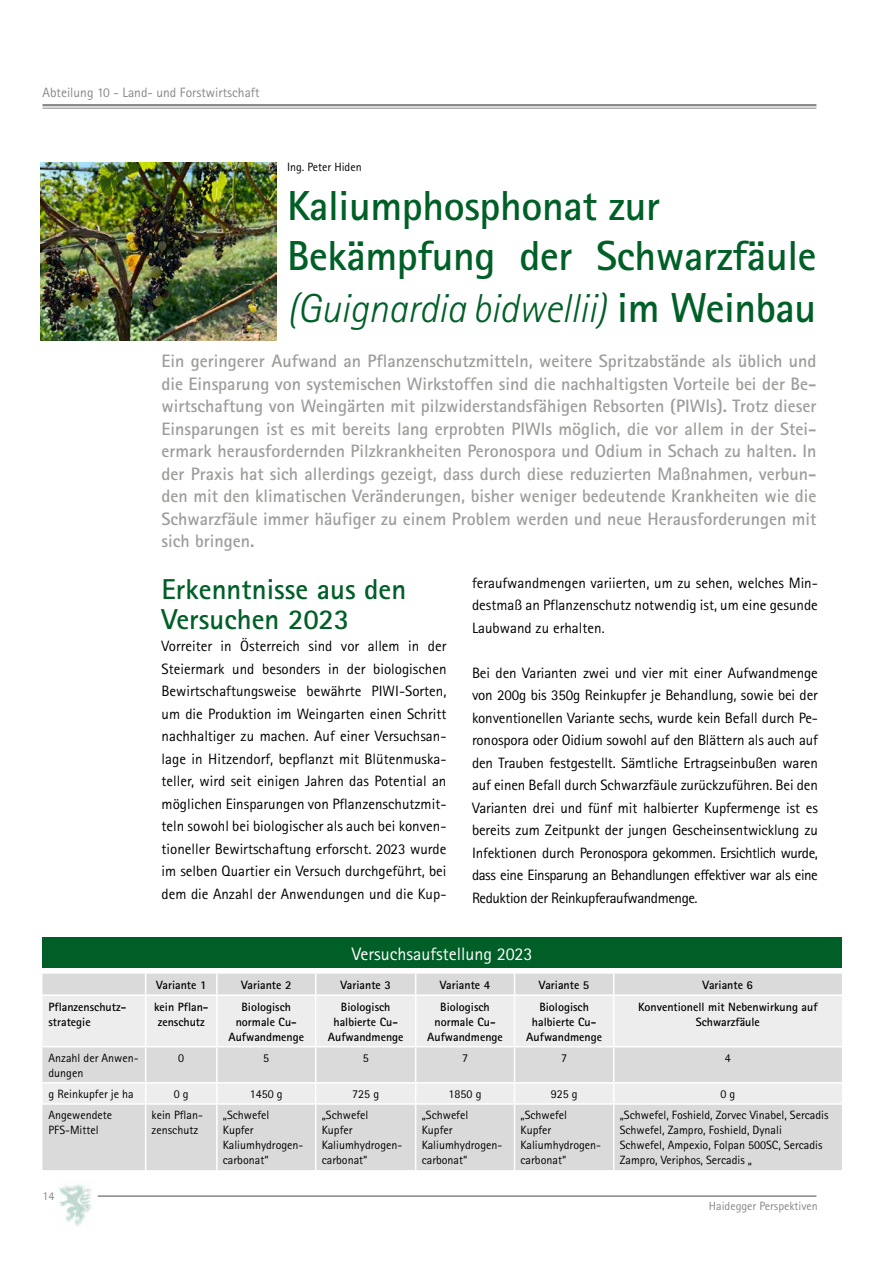
<style>
.page{position:relative;width:893px;height:1263px;background:#fff}
.page>*{position:absolute;margin:0;border:0;box-sizing:border-box;transform-origin:0 0}
.t1{font:700 42px/49.5px "Rotis Sans Serif";letter-spacing:-.01em;color:#005f27}
.t2{font:italic 300 40.5px "Rotis Sans Serif";letter-spacing:-.01em;color:#005f27}
.t3{font:700 28.8px/30px "Rotis Sans Serif";color:#005f27}
.t4{font:700 18px/22.5px "Rotis Sans Serif";color:#9d9d9c;text-align:justify}
.t5{font:18px "Rotis Sans Serif";color:#fff}
.t6{font:15px/22.5px "Rotis Sans Serif";color:#000;text-align:justify}
.t7{font:13.5px "Rotis Sans Serif";color:#878787}
.t8{font:12px/15px "Rotis Sans Serif";color:#000}
.t9{font:700 12px/15px "Rotis Sans Serif";color:#000;text-align:center}
.t10{font:12px "Rotis Sans Serif";color:#878787}
.t11{font:12px "Rotis Sans Serif";color:#020203}
.s1{font-weight:700;font-style:normal;font-size:42px}
</style>
<div class="page">
<hr style="left:43px;top:104px;width:773px;height:2px;background:#878787">
<hr style="left:43px;top:108px;width:773px;height:1px;background:#878787">
<hr style="left:98px;top:1195px;width:718px;height:2px;background:#878787">
<img style="left:59px;top:1184px;width:33px;height:42px">
<div style="left:43px;top:974px;width:799px;height:196px;background:#dadada"></div>
<svg style="left:43px;top:996px;width:799px;height:107px;background:#e7e7e7"></svg>
<svg style="left:145px;top:974px;width:1px;height:20px"></svg>
<hr style="left:216px;top:974px;width:2px;height:20px;background:#fff">
<svg style="left:315px;top:974px;width:1px;height:20px"></svg>
<svg style="left:415px;top:974px;width:1px;height:20px"></svg>
<svg style="left:514px;top:974px;width:1px;height:20px"></svg>
<svg style="left:613px;top:974px;width:1px;height:20px"></svg>
<hr style="left:43px;top:994px;width:103px;height:2px;background:#fff">
<hr style="left:146px;top:994px;width:71px;height:2px;background:#fff">
<hr style="left:145px;top:996px;width:1px;height:50px;background:#fff">
<hr style="left:217px;top:994px;width:99px;height:2px;background:#fff">
<hr style="left:216px;top:996px;width:2px;height:50px;background:#fff">
<hr style="left:316px;top:994px;width:100px;height:2px;background:#fff">
<hr style="left:315px;top:996px;width:1px;height:50px;background:#fff">
<hr style="left:416px;top:994px;width:98px;height:2px;background:#fff">
<hr style="left:415px;top:996px;width:1px;height:50px;background:#fff">
<hr style="left:514px;top:994px;width:100px;height:2px;background:#fff">
<hr style="left:514px;top:996px;width:1px;height:50px;background:#fff">
<hr style="left:614px;top:994px;width:228px;height:2px;background:#fff">
<hr style="left:613px;top:996px;width:1px;height:50px;background:#fff">
<hr style="left:43px;top:1046px;width:103px;height:1px;background:#fff">
<hr style="left:146px;top:1046px;width:71px;height:1px;background:#fff">
<hr style="left:145px;top:1047px;width:1px;height:35px;background:#fff">
<hr style="left:217px;top:1046px;width:99px;height:1px;background:#fff">
<hr style="left:216px;top:1047px;width:2px;height:35px;background:#fff">
<hr style="left:316px;top:1046px;width:100px;height:1px;background:#fff">
<hr style="left:315px;top:1047px;width:1px;height:35px;background:#fff">
<hr style="left:416px;top:1046px;width:98px;height:1px;background:#fff">
<hr style="left:415px;top:1047px;width:1px;height:35px;background:#fff">
<hr style="left:514px;top:1046px;width:100px;height:1px;background:#fff">
<hr style="left:514px;top:1047px;width:1px;height:35px;background:#fff">
<hr style="left:614px;top:1046px;width:228px;height:1px;background:#fff">
<hr style="left:613px;top:1047px;width:1px;height:35px;background:#fff">
<hr style="left:43px;top:1082px;width:103px;height:1px;background:#fff">
<hr style="left:146px;top:1082px;width:71px;height:1px;background:#fff">
<svg style="left:145px;top:1083px;width:1px;height:20px"></svg>
<hr style="left:217px;top:1082px;width:99px;height:1px;background:#fff">
<hr style="left:216px;top:1083px;width:2px;height:20px;background:#fff">
<hr style="left:316px;top:1082px;width:100px;height:1px;background:#fff">
<svg style="left:315px;top:1083px;width:1px;height:20px"></svg>
<hr style="left:416px;top:1082px;width:98px;height:1px;background:#fff">
<svg style="left:415px;top:1083px;width:1px;height:20px"></svg>
<hr style="left:514px;top:1082px;width:100px;height:1px;background:#fff">
<svg style="left:514px;top:1083px;width:1px;height:20px"></svg>
<hr style="left:614px;top:1082px;width:228px;height:1px;background:#fff">
<svg style="left:613px;top:1083px;width:1px;height:20px"></svg>
<hr style="left:43px;top:1103px;width:103px;height:2px;background:#fff">
<hr style="left:146px;top:1103px;width:71px;height:2px;background:#fff">
<hr style="left:145px;top:1105px;width:1px;height:65px;background:#fff">
<hr style="left:217px;top:1103px;width:99px;height:2px;background:#fff">
<hr style="left:216px;top:1105px;width:2px;height:65px;background:#fff">
<hr style="left:316px;top:1103px;width:100px;height:2px;background:#fff">
<hr style="left:315px;top:1105px;width:1px;height:65px;background:#fff">
<hr style="left:416px;top:1103px;width:98px;height:2px;background:#fff">
<hr style="left:415px;top:1105px;width:1px;height:65px;background:#fff">
<hr style="left:514px;top:1103px;width:100px;height:2px;background:#fff">
<hr style="left:514px;top:1105px;width:1px;height:65px;background:#fff">
<hr style="left:614px;top:1103px;width:228px;height:2px;background:#fff">
<hr style="left:613px;top:1105px;width:1px;height:65px;background:#fff">
<div style="left:43px;top:938px;width:799px;height:30px;background:#005f27"></div>
<img style="left:40px;top:163px;width:236px;height:178px">
<p class="t7" style="left:43px;top:84px;width:219px">Abteilung 10 - Land- und Forstwirtschaft</p>
<p class="t11" style="left:287px;top:160px;width:76px">Ing. Peter Hiden</p>
<h1 class="t1" style="left:287px;top:180px;width:531px">Kaliumphosphonat zur<br>Bekämpfung der Schwarzfäule</h1>
<h2 class="t2" style="left:287px;top:285px;width:531px">(Guignardia bidwellii) <span class="s1">im Weinbau</span></h2>
<p class="t4" style="left:162px;top:349px;width:656px">Ein geringerer Aufwand an Pflanzenschutzmitteln, weitere Spritzabstände als üblich und die Einsparung von systemischen Wirkstoffen sind die nachhaltigsten Vorteile bei der Be&shy;wirtschaftung von Weingärten mit pilzwiderstandsfähigen Rebsorten (PIWIs). Trotz dieser Einsparungen ist es mit bereits lang erprobten PIWIs möglich, die vor allem in der Stei&shy;ermark herausfordernden Pilzkrankheiten Peronospora und Odium in Schach zu halten. In der Praxis hat sich allerdings gezeigt, dass durch diese reduzierten Maßnahmen, verbun&shy;den mit den klimatischen Veränderungen, bisher weniger bedeutende Krankheiten wie die Schwarzfäule immer häufiger zu einem Problem werden und neue Herausforderungen mit sich bringen.</p>
<h3 class="t3" style="left:162px;top:573px;width:246px">Erkenntnisse aus den<br>Versuchen 2023</h3>
<p class="t6" style="left:162px;top:635px;width:286px">Vorreiter in Österreich sind vor allem in der Steiermark und besonders in der biologischen Bewirtschaftungsweise bewährte PIWI-Sorten, um die Produktion im Weingarten einen Schritt nachhaltiger zu machen. Auf einer Versuchsan&shy;lage in Hitzendorf, bepflanzt mit Blütenmuska&shy;teller, wird seit einigen Jahren das Potential an möglichen Einsparungen von Pflanzenschutzmit&shy;teln sowohl bei biologischer als auch bei konven&shy;tioneller Bewirtschaftung erforscht. 2023 wurde im selben Quartier ein Versuch durchgeführt, bei dem die Anzahl der Anwendungen und die Kup-</p>
<p class="t6" style="left:472px;top:571px;width:347px">feraufwandmengen variierten, um zu sehen, welches Min&shy;destmaß an Pflanzenschutz notwendig ist, um eine gesunde Laubwand zu erhalten.</p>
<p class="t6" style="left:472px;top:661px;width:347px">Bei den Varianten zwei und vier mit einer Aufwandmenge von 200g bis 350g Reinkupfer je Behandlung, sowie bei der konventionellen Variante sechs, wurde kein Befall durch Pe&shy;ronospora oder Oidium sowohl auf den Blättern als auch auf den Trauben festgestellt. Sämtliche Ertragseinbußen waren auf einen Befall durch Schwarzfäule zurückzuführen. Bei den Varianten drei und fünf mit halbierter Kupfermenge ist es bereits zum Zeitpunkt der jungen Gescheinsentwicklung zu Infektionen durch Peronospora gekommen. Ersichtlich wurde, dass eine Einsparung an Behandlungen effektiver war als eine Reduktion der Reinkupferaufwandmenge.</p>
<p class="t5" style="left:352px;top:943px;width:182px">Versuchsaufstellung 2023</p>
<p class="t9" style="left:156px;top:977px;width:52px">Variante 1</p>
<p class="t9" style="left:241px;top:977px;width:52px">Variante 2</p>
<p class="t9" style="left:340px;top:977px;width:52px">Variante 3</p>
<p class="t9" style="left:440px;top:977px;width:52px">Variante 4</p>
<p class="t9" style="left:539px;top:977px;width:52px">Variante 5</p>
<p class="t9" style="left:703px;top:977px;width:52px">Variante 6</p>
<p class="t9" style="left:49px;top:999px;width:79px;text-align:left">Pflanzenschutz&shy;strategie</p>
<p class="t9" style="left:154px;top:999px;width:56px">kein Pflan&shy;zenschutz</p>
<p class="t9" style="left:228px;top:999px;width:77px">Biologisch normale Cu-<br>Aufwandmenge</p>
<p class="t9" style="left:328px;top:999px;width:77px">Biologisch halbierte Cu-<br>Aufwandmenge</p>
<p class="t9" style="left:427px;top:999px;width:77px">Biologisch normale Cu-<br>Aufwandmenge</p>
<p class="t9" style="left:526px;top:999px;width:77px">Biologisch halbierte Cu-<br>Aufwandmenge</p>
<p class="t9" style="left:638px;top:999px;width:181px">Konventionell mit Nebenwirkung auf<br>Schwarzfäule</p>
<p class="t8" style="left:49px;top:1050px;width:92px">Anzahl der Anwen&shy;dungen</p>
<p class="t8" style="left:178px;top:1050px;width:7px">0</p>
<p class="t8" style="left:263px;top:1050px;width:7px">5</p>
<p class="t8" style="left:363px;top:1050px;width:7px">5</p>
<p class="t8" style="left:462px;top:1050px;width:7px">7</p>
<p class="t8" style="left:561px;top:1050px;width:7px">7</p>
<p class="t8" style="left:725px;top:1050px;width:7px">4</p>
<p class="t8" style="left:49px;top:1086px;width:87px">g Reinkupfer je ha</p>
<p class="t8" style="left:174px;top:1086px;width:16px">0 g</p>
<p class="t8" style="left:250px;top:1086px;width:34px">1450 g</p>
<p class="t8" style="left:352px;top:1086px;width:28px">725 g</p>
<p class="t8" style="left:449px;top:1086px;width:34px">1850 g</p>
<p class="t8" style="left:551px;top:1086px;width:28px">925 g</p>
<p class="t8" style="left:720px;top:1086px;width:16px">0 g</p>
<p class="t8" style="left:49px;top:1107px;width:65px">Angewendete<br>PFS-Mittel</p>
<p class="t8" style="left:152px;top:1107px;width:53px">kein Pflan&shy;zenschutz</p>
<p class="t8" style="left:223px;top:1107px;width:82px">„Schwefel<br>Kupfer<br>Kaliumhydrogen&shy;carbonat“</p>
<p class="t8" style="left:322px;top:1107px;width:82px">„Schwefel<br>Kupfer<br>Kaliumhydrogen&shy;carbonat“</p>
<p class="t8" style="left:422px;top:1107px;width:82px">„Schwefel<br>Kupfer<br>Kaliumhydrogen&shy;carbonat“</p>
<p class="t8" style="left:520px;top:1107px;width:82px">„Schwefel<br>Kupfer<br>Kaliumhydrogen&shy;carbonat“</p>
<p class="t8" style="left:620px;top:1107px;width:210px">„Schwefel, Foshield, Zorvec Vinabel, Sercadis Schwefel, Zampro, Foshield, Dynali Schwefel, Ampexio, Folpan 500SC, Sercadis Zampro, Veriphos, Sercadis „</p>
<p class="t10" style="left:43px;top:1189px;width:13px">14</p>
<p class="t10" style="left:709px;top:1198px;width:111px">Haidegger Perspektiven</p>
</div>
